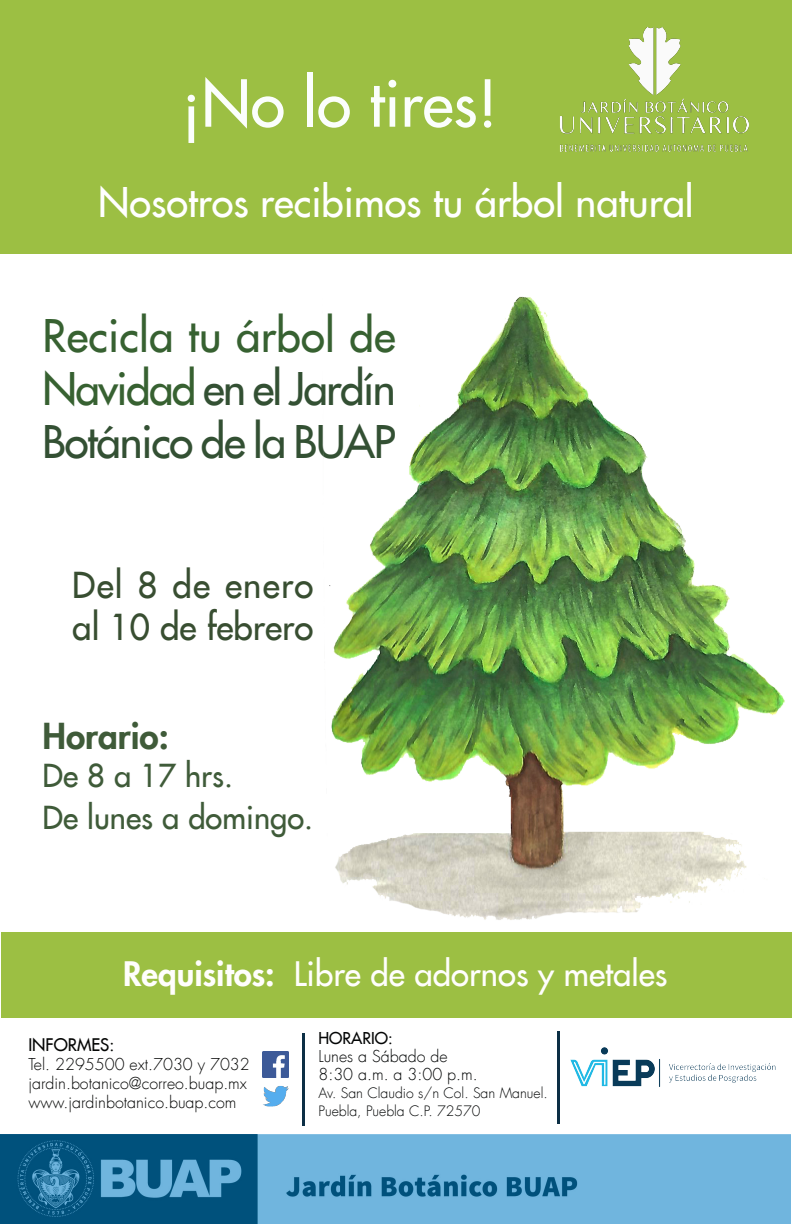
<style>
.page{position:relative;width:792px;height:1224px;background:#fff}
.page>*{position:absolute;margin:0;border:0;box-sizing:border-box;transform-origin:0 0}
.t1{font:63px "Futura LT";color:#fbfefc}
.t2{font:44px/52.8px "Futura LT";letter-spacing:-.03em;color:#335033;text-align:justify}
.t3{font:40px "Futura LT";color:#fff}
.t4{font:35px/42px "Futura LT";color:#384e31}
.t5{font:800 35px "Futura LT";color:#3f5b39}
.t6{font:33px "Futura LT";color:#fffefc}
.t7{font:31px/42px "Futura LT";color:#3f5b39}
.t8{font:17px "Futura LT";color:#050605}
.t9{font:300 16px/19.2px "Futura LT";color:#050605}
.t10{font:300 16px/18px "Futura LT";color:#040606}
.t11{font:16px "Futura LT";color:#040606}
.t12{font:300 14px/18px "Futura LT";color:#040606}
.s1{color:#376131}
.s2{font-weight:800}
</style>
<div class="page">
<div style="left:0;top:0;width:792px;height:254px;background:#9cbf43"></div>
<div style="left:1px;top:933px;width:791px;height:85px;background:#9cbf43"></div>
<img style="left:0;top:1134px;width:791px;height:90px">
<img style="left:570px;top:1047px;width:206px;height:40px">
<img style="left:263px;top:1052px;width:26px;height:25px">
<img style="left:263px;top:1086px;width:26px;height:21px">
<hr style="left:302px;top:1033px;width:2px;height:93px;background:#0c2f45">
<hr style="left:558px;top:1031px;width:2px;height:93px;background:#0c2f45">
<img style="left:560px;top:27px;width:189px;height:125px">
<img style="left:313px;top:296px;width:478px;height:637px">
<h1 class="t1" style="left:181px;top:62px;width:318px">¡No lo tires!</h1>
<h3 class="t3" style="left:98px;top:176px;width:597px">Nosotros recibimos tu árbol natural</h3>
<h2 class="t2" style="left:43px;top:309px;width:355px"><span class="s1">Recicla tu árbol de Navidad</span> en el Jardín Botánico de la BUAP</h2>
<h3 class="t4" style="left:72px;top:564px;width:243px">Del 8 de enero al 10 de febrero</h3>
<h3 class="t5" style="left:43px;top:713px;width:128px">Horario:</h3>
<h3 class="t7" style="left:43px;top:754px;width:272px">De 8 a 17 hrs.<br>De lunes a domingo.</h3>
<h3 class="t6" style="left:123px;top:953px;width:546px"><span class="s2">Requisitos:</span> Libre de adornos y metales</h3>
<p class="t8" style="left:28px;top:1033px;width:88px">INFORMES:</p>
<p class="t9" style="left:28px;top:1055px;width:223px">Tel. 2295500 ext.7030 y 7032 jardin.botanico@correo.buap.mx www.jardinbotanico.buap.com</p>
<p class="t11" style="left:319px;top:1027px;width:76px">Horario :</p>
<p class="t10" style="left:319px;top:1047px;width:161px">Lunes a Sábado de<br>8:30 a.m. a 3:00 p.m.</p>
<p class="t12" style="left:319px;top:1084px;width:231px">Av. San Claudio s/n Col. San Manuel.<br>Puebla, Puebla C.P. 72570</p>
</div>
